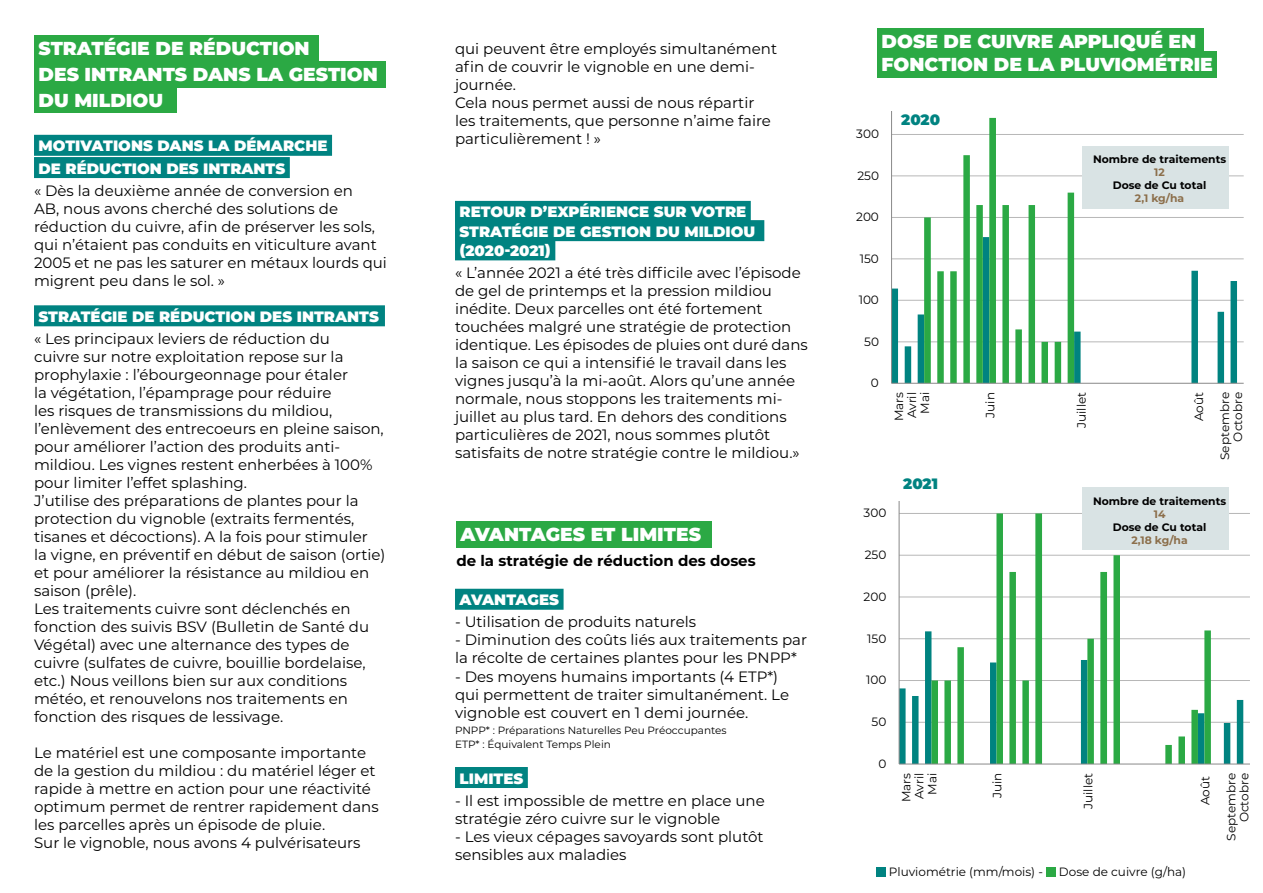
<style>
.page{position:relative;width:1263px;height:893px;background:#fff}
.page>*{position:absolute;margin:0;border:0;box-sizing:border-box;transform-origin:0 0}
.t1{font:900 18.75px/26.2px "Montserrat";color:#fff}
.t2{font:15px/18px "Montserrat";color:#000}
.t3{font:900 15px/19.2px "Montserrat";color:#fff}
.t4{font:700 15px "Montserrat";color:#000}
.t5{font:900 15px "Montserrat";color:#008381}
.t6{font:12px/13px "Montserrat";color:#000;text-align:right}
.t7{font:700 10.8px "Montserrat";color:#000}
.t8{font:700 10.8px "Montserrat";color:#8c6f4b}
.t9{font:10.5px/13.5px "Montserrat";color:#000}
</style>
<div class="page">
<hr style="left:899px;top:722px;width:351px;height:1px;background:#b7b7b7">
<hr style="left:899px;top:680px;width:351px;height:1px;background:#b7b7b7">
<hr style="left:899px;top:638px;width:351px;height:1px;background:#b7b7b7">
<hr style="left:899px;top:597px;width:351px;height:1px;background:#b7b7b7">
<hr style="left:899px;top:555px;width:351px;height:1px;background:#b7b7b7">
<hr style="left:899px;top:513px;width:351px;height:1px;background:#b7b7b7">
<hr style="left:899px;top:501px;width:351px;height:1px;background:#b7b7b7">
<svg style="left:900px;top:631px;width:343px;height:133px"></svg>
<svg style="left:931px;top:513px;width:280px;height:251px"></svg>
<hr style="left:899px;top:501px;width:1px;height:263px;background:#898989">
<hr style="left:899px;top:764px;width:351px;height:1px;background:#898989">
<hr style="left:891px;top:341px;width:353px;height:1px;background:#b7b7b7">
<hr style="left:891px;top:300px;width:353px;height:1px;background:#b7b7b7">
<hr style="left:891px;top:258px;width:353px;height:1px;background:#b7b7b7">
<hr style="left:891px;top:217px;width:353px;height:1px;background:#b7b7b7">
<hr style="left:891px;top:175px;width:353px;height:1px;background:#b7b7b7">
<hr style="left:891px;top:134px;width:353px;height:1px;background:#b7b7b7">
<hr style="left:891px;top:112px;width:353px;height:1px;background:#b7b7b7">
<svg style="left:892px;top:237px;width:345px;height:146px"></svg>
<svg style="left:924px;top:118px;width:150px;height:265px"></svg>
<hr style="left:891px;top:112px;width:1px;height:271px;background:#898989">
<hr style="left:891px;top:383px;width:353px;height:1px;background:#898989">
<div style="left:34px;top:135px;width:298px;height:21px;background:#008381"></div>
<div style="left:34px;top:157px;width:256px;height:21px;background:#008381"></div>
<div style="left:34px;top:305px;width:351px;height:21px;background:#008381"></div>
<div style="left:455px;top:201px;width:296px;height:21px;background:#008381"></div>
<div style="left:455px;top:220px;width:309px;height:21px;background:#008381"></div>
<div style="left:455px;top:239px;width:100px;height:21px;background:#008381"></div>
<div style="left:1082px;top:146px;width:147px;height:62px;background:#d9e3e4"></div>
<div style="left:1082px;top:488px;width:147px;height:62px;background:#d9e3e4"></div>
<div style="left:34px;top:35px;width:285px;height:27px;background:#2ba944"></div>
<div style="left:34px;top:61px;width:352px;height:26px;background:#2ba944"></div>
<div style="left:34px;top:86px;width:142px;height:27px;background:#2ba944"></div>
<div style="left:455px;top:589px;width:109px;height:21px;background:#008381"></div>
<div style="left:455px;top:767px;width:73px;height:21px;background:#008381"></div>
<div style="left:456px;top:521px;width:256px;height:27px;background:#2ba944"></div>
<div style="left:877px;top:28px;width:326px;height:26px;background:#2ba944"></div>
<div style="left:877px;top:52px;width:340px;height:26px;background:#2ba944"></div>
<div style="left:876px;top:867px;width:10px;height:9px;background:#008381"></div>
<div style="left:1046px;top:867px;width:10px;height:9px;background:#2ba944"></div>
<p class="t1" style="left:39px;top:34px;width:341px">STRATÉGIE DE RÉDUCTION<br>DES INTRANTS DANS LA GESTION<br>DU MILDIOU</p>
<p class="t3" style="left:39px;top:134px;width:291px;line-height:22.2px">MOTIVATIONS DANS LA DÉMARCHE<br>DE RÉDUCTION DES INTRANTS</p>
<p class="t2" style="left:34px;top:181px;width:354px">« Dès la deuxième année de conversion en<br>AB, nous avons cherché des solutions de réduction du cuivre, afin de préserver les sols, qui n’étaient pas conduits en viticulture avant 2005 et ne pas les saturer en métaux lourds qui migrent peu dans le sol. »</p>
<p class="t3" style="left:39px;top:306px;width:342px">STRATÉGIE DE RÉDUCTION DES INTRANTS</p>
<p class="t2" style="left:34px;top:329px;width:353px">« Les principaux leviers de réduction du<br>cuivre sur notre exploitation repose sur la prophylaxie : l’ébourgeonnage pour étaler<br>la végétation, l’épamprage pour réduire<br>les risques de transmissions du mildiou, l’enlèvement des entrecoeurs en pleine saison, pour améliorer l’action des produits anti&shy;mildiou. Les vignes restent enherbées à 100% pour limiter l’effet splashing.<br>J’utilise des préparations de plantes pour la protection du vignoble (extraits fermentés, tisanes et décoctions). A la fois pour stimuler<br>la vigne, en préventif en début de saison (ortie) et pour améliorer la résistance au mildiou en saison (prêle).<br>Les traitements cuivre sont déclenchés en fonction des suivis BSV (Bulletin de Santé du Végétal) avec une alternance des types de cuivre (sulfates de cuivre, bouillie bordelaise, etc.) Nous veillons bien sur aux conditions météo, et renouvelons nos traitements en fonction des risques de lessivage.</p>
<p class="t2" style="left:34px;top:743px;width:346px">Le matériel est une composante importante de la gestion du mildiou : du matériel léger et rapide à mettre en action pour une réactivité optimum permet de rentrer rapidement dans les parcelles après un épisode de pluie.<br>Sur le vignoble, nous avons 4 pulvérisateurs</p>
<p class="t2" style="left:455px;top:39px;width:324px">qui peuvent être employés simultanément afin de couvrir le vignoble en une demi&shy;journée.<br>Cela nous permet aussi de nous répartir les traitements, que personne n’aime faire particulièrement ! »</p>
<p class="t3" style="left:459px;top:202px;width:297px">RETOUR D’EXPÉRIENCE SUR VOTRE<br>STRATÉGIE DE GESTION DU MILDIOU (2020-2021)</p>
<p class="t2" style="left:455px;top:263px;width:354px">« L’année 2021 a été très difficile avec l’épisode de gel de printemps et la pression mildiou inédite. Deux parcelles ont été fortement touchées malgré une stratégie de protection identique. Les épisodes de pluies ont duré dans la saison ce qui a intensifié le travail dans les vignes jusqu’à la mi-août. Alors qu’une année normale, nous stoppons les traitements mi&shy;juillet au plus tard. En dehors des conditions particulières de 2021, nous sommes plutôt satisfaits de notre stratégie contre le mildiou.»</p>
<p class="t1" style="left:461px;top:520px;width:242px">AVANTAGES ET LIMITES</p>
<p class="t4" style="left:456px;top:550px;width:301px">de la stratégie de réduction des doses</p>
<p class="t3" style="left:459px;top:589px;width:101px">AVANTAGES</p>
<p class="t2" style="left:455px;top:613px;width:243px">- Utilisation de produits naturels</p>
<p class="t2" style="left:455px;top:631px;width:354px">- Diminution des coûts liés aux traitements par la récolte de certaines plantes pour les PNPP*</p>
<p class="t2" style="left:455px;top:667px;width:336px">- Des moyens humains importants (4 ETP*) qui permettent de traiter simultanément. Le vignoble est couvert en 1 demi journée.</p>
<p class="t9" style="left:455px;top:723px;width:273px">PNPP* : Préparations Naturelles Peu Préoccupantes<br>ETP* : Équivalent Temps Plein</p>
<p class="t3" style="left:459px;top:768px;width:65px">LIMITES</p>
<p class="t2" style="left:455px;top:791px;width:311px">- Il est impossible de mettre en place une stratégie zéro cuivre sur le vignoble</p>
<p class="t2" style="left:455px;top:827px;width:310px">- Les vieux cépages savoyards sont plutôt sensibles aux maladies</p>
<p class="t1" style="left:882px;top:28px;width:333px;line-height:23.2px">DOSE DE CUIVRE APPLIQUÉ EN<br>FONCTION DE LA PLUVIOMÉTRIE</p>
<p class="t6" style="left:856px;top:127px;width:24px">300</p>
<p class="t6" style="left:857px;top:169px;width:23px">250</p>
<p class="t6" style="left:856px;top:210px;width:24px">200</p>
<p class="t6" style="left:860px;top:252px;width:21px">150</p>
<p class="t6" style="left:859px;top:293px;width:22px">100</p>
<p class="t6" style="left:864px;top:334px;width:16px">50</p>
<p class="t5" style="left:901px;top:108px;width:40px">2020</p>
<p class="t7" style="left:1093px;top:151px;width:134px">Nombre de traitements</p>
<p class="t8" style="left:1154px;top:164px;width:12px">12</p>
<p class="t7" style="left:1113px;top:177px;width:95px">Dose de Cu total</p>
<p class="t8" style="left:1135px;top:190px;width:51px">2,1 kg/ha</p>
<p class="t6" style="left:871px;top:376px;width:9px">0</p>
<p class="t6" style="left:864px;top:506px;width:24px">300</p>
<p class="t6" style="left:865px;top:548px;width:23px">250</p>
<p class="t6" style="left:892px;top:421px;width:31px;rotate:-90deg">Mars<br>Avril<br>Mai</p>
<p class="t6" style="left:983px;top:418px;width:27px;rotate:-90deg">Juin</p>
<p class="t6" style="left:1074px;top:428px;width:37px;rotate:-90deg">Juillet</p>
<p class="t6" style="left:1185px;top:460px;width:69px;line-height:26.1px;rotate:-90deg">Août<br>Septembre</p>
<p class="t6" style="left:1231px;top:441px;width:51px;rotate:-90deg">Octobre</p>
<p class="t5" style="left:903px;top:472px;width:36px">2021</p>
<p class="t7" style="left:1093px;top:493px;width:134px">Nombre de traitements</p>
<p class="t8" style="left:1154px;top:506px;width:13px">14</p>
<p class="t7" style="left:1113px;top:519px;width:95px">Dose de Cu total</p>
<p class="t8" style="left:1131px;top:532px;width:58px">2,18 kg/ha</p>
<p class="t6" style="left:863px;top:590px;width:24px">200</p>
<p class="t6" style="left:867px;top:631px;width:21px">150</p>
<p class="t6" style="left:866px;top:673px;width:22px">100</p>
<p class="t6" style="left:871px;top:715px;width:16px">50</p>
<p class="t6" style="left:878px;top:757px;width:9px">0</p>
<p class="t6" style="left:899px;top:802px;width:31px;rotate:-90deg">Mars<br>Avril<br>Mai</p>
<p class="t6" style="left:990px;top:798px;width:27px;rotate:-90deg">Juin</p>
<p class="t6" style="left:1081px;top:809px;width:37px;rotate:-90deg">Juillet</p>
<p class="t6" style="left:1192px;top:841px;width:69px;line-height:26px;rotate:-90deg">Août<br>Septembre</p>
<p class="t6" style="left:1237px;top:822px;width:51px;rotate:-90deg">Octobre</p>
<p class="t6" style="left:889px;top:865px;width:156px">Pluviométrie (mm/mois) -</p>
<p class="t6" style="left:1059px;top:865px;width:129px">Dose de cuivre (g/ha)</p>
</div>
